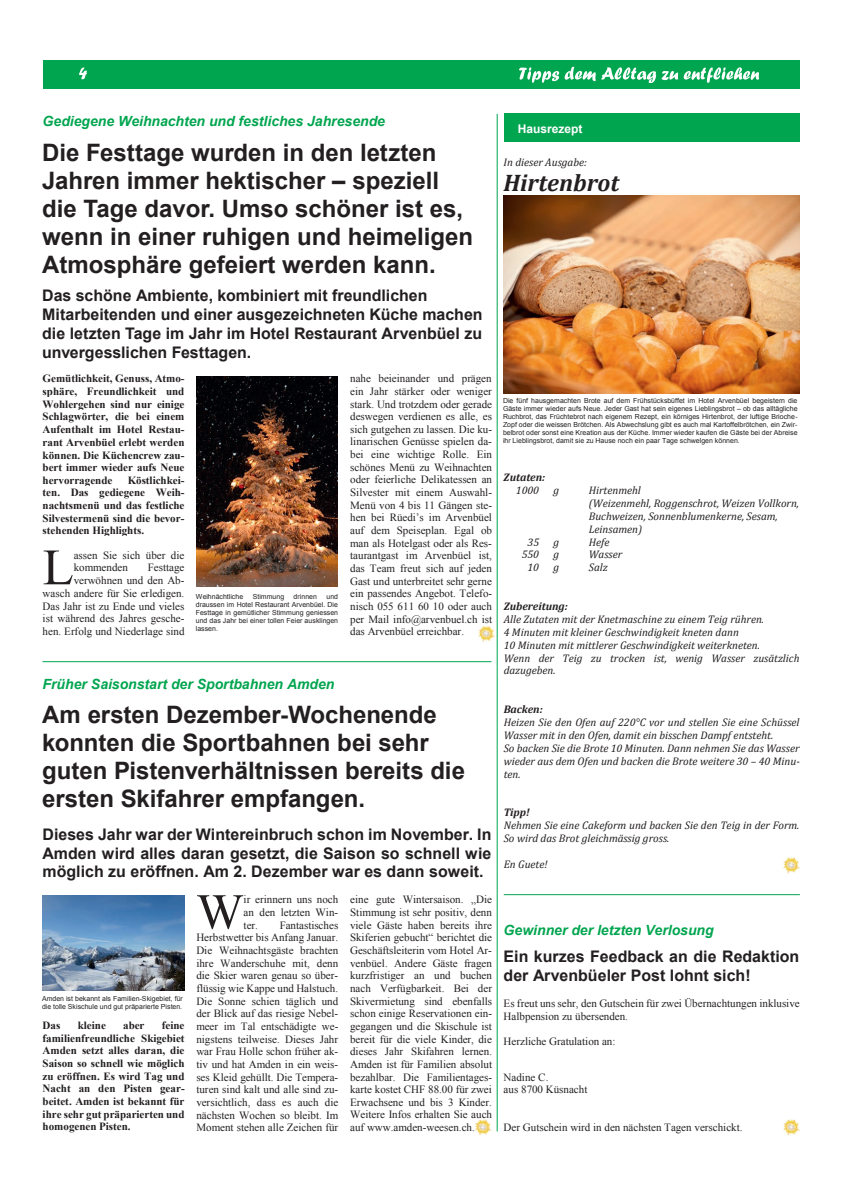
<style>
.page{position:relative;width:842px;height:1191px;background:#fff}
.page>*{position:absolute;margin:0;border:0;box-sizing:border-box;transform-origin:0 0}
.t1{font:51px "Times";color:#231f20}
.t2{font:50px "Times";color:#231f20}
.t3{font:700 24px/28px "Arial";color:#231f20}
.t4{font:italic 700 24px "Cambria";color:#231f20}
.t5{font:700 16px/18.4px "Arial";color:#231f20}
.t6{font:italic 700 14px "Arial";color:#00a54f}
.t7{font:700 12px "Arial";color:#fff}
.t8{font:11px/12.6px "Times";color:#231f20;text-align:justify}
.t9{font:italic 11px/12.9px "Cambria";color:#231f20}
.t10{font:700 11px/12.7px "Times";color:#231f20;text-align:justify}
.t11{font:italic 700 11px "Cambria";color:#231f20}
.t12{font:7px/8px "Arial";color:#231f20;text-align:justify}
</style>
<div class="page">
<svg style="left:504px;top:113px;width:296px;height:13px"></svg>
<div style="left:504px;top:114px;width:295px;height:28px;background:#00a54f"></div>
<div style="left:43px;top:60px;width:757px;height:29px;background:#00a54f"></div>
<svg style="left:519px;top:67px;width:40px;height:15px"></svg>
<svg style="left:565px;top:67px;width:113px;height:15px"></svg>
<svg style="left:684px;top:67px;width:75px;height:15px"></svg>
<svg style="left:79px;top:67px;width:8px;height:12px"></svg>
<img style="left:474px;top:1119px;width:17px;height:17px">
<img style="left:478px;top:626px;width:17px;height:16px">
<hr style="left:43px;top:661px;width:448px;height:1px;background:#00a54f">
<hr style="left:497px;top:114px;width:1px;height:1017px;background:#00a54f">
<img style="left:783px;top:857px;width:17px;height:17px">
<img style="left:783px;top:1119px;width:17px;height:17px">
<hr style="left:504px;top:894px;width:296px;height:1px;background:#00a54f">
<img style="left:197px;top:376px;width:141px;height:211px">
<img style="left:43px;top:895px;width:141px;height:95px">
<img style="left:504px;top:196px;width:295px;height:197px">
<p class="t6" style="left:43px;top:112px;width:344px">Gediegene Weihnachten und festliches Jahresende</p>
<h3 class="t3" style="left:42px;top:139px;width:432px">Die Festtage wurden in den letzten Jahren immer hektischer – speziell die Tage davor. Umso schöner ist es, wenn in einer ruhigen und heimeligen Atmosphäre gefeiert werden kann.</h3>
<h3 class="t5" style="left:42px;top:286px;width:442px;line-height:19.2px">Das schöne Ambiente, kombiniert mit freundlichen Mitarbeitenden und einer ausgezeichneten Küche machen die letzten Tage im Jahr im Hotel Restaurant Arvenbüel zu unvergesslichen Festtagen.</h3>
<p class="t10" style="left:43px;top:372px;width:143px">Gemütlichkeit, Genuss, Atmo&shy;sphäre, Freundlichkeit und Wohlergehen sind nur einige Schlagwörter, die bei einem Aufenthalt im Hotel Restau&shy;rant Arvenbüel erlebt werden können. Die Küchencrew zau&shy;bert immer wieder aufs Neue hervorragende</p>
<p class="t10" style="left:43px;top:473px;width:143px;text-indent:85px">Köstlichkei&shy;ten. Das gediegene Weih&shy;nachtsmenü und das festliche Silvestermenü sind die bevor&shy;stehenden Highlights.</p>
<p class="t8" style="left:74px;top:548px;width:112px">assen Sie sich über die kommenden</p>
<h1 class="t1" style="left:43px;top:533px;width:33px">L</h1>
<p class="t8" style="left:43px;top:561px;width:143px;text-align:right">Festtage<br>verwöhnen und den Ab-<br>wasch andere für Sie erledigen.<br>Das Jahr ist zu Ende und vieles ist während des Jahres gesche&shy;hen. Erfolg und Niederlage sind</p>
<p class="t12" style="left:196px;top:592px;width:49px">Weihnächtliche</p>
<p class="t12" style="left:253px;top:592px;width:33px">Stimmung</p>
<p class="t12" style="left:294px;top:592px;width:25px">drinnen</p>
<p class="t12" style="left:196px;top:592px;width:144px;text-indent:131px">und draussen im Hotel Restaurant Arvenbüel. Die Festtage in gemütlicher Stimmung geniessen und das Jahr bei einer tollen Feier ausklingen lassen.</p>
<p class="t8" style="left:350px;top:372px;width:144px">nahe beieinander und prägen ein Jahr stärker oder weniger stark. Und trotzdem oder gerade deswegen verdienen es alle, es sich gutgehen zu lassen. Die ku&shy;linarischen Genüsse spielen da&shy;bei eine wichtige Rolle. Ein schönes Menü zu Weihnachten oder feierliche Delikatessen an Silvester mit einem Auswahl-Menü von 4 bis 11 Gängen ste&shy;hen bei Rüedi’s im Arvenbüel auf dem Speiseplan. Egal ob man als Hotelgast oder als Res&shy;taurantgast im Arvenbüel ist, das Team freut sich auf jeden Gast und unterbreitet sehr gerne ein passendes Angebot. Telefo&shy;nisch 055 611 60 10 oder auch per Mail info@arvenbuel.ch ist das Arvenbüel erreichbar.</p>
<p class="t6" style="left:43px;top:674px;width:293px">Früher Saisonstart der Sportbahnen Amden</p>
<h3 class="t3" style="left:42px;top:701px;width:424px">Am ersten Dezember-Wochenende konnten die Sportbahnen bei sehr guten Pistenverhältnissen bereits die ersten Skifahrer empfangen.</h3>
<h3 class="t5" style="left:43px;top:826px;width:450px;text-align:justify">Dieses Jahr war der Wintereinbruch schon im November. In Amden wird alles daran gesetzt, die Saison so schnell wie möglich zu eröffnen. Am 2. Dezember war es dann soweit.</h3>
<p class="t12" style="left:42px;top:994px;width:142px">Amden ist bekannt als Familien-Skigebiet, für die tolle Skischule und gut präparierte Pisten.</p>
<p class="t10" style="left:43px;top:1018px;width:144px;text-indent:119px">feine familienfreundliche Skigebiet Amden setzt alles daran, die Saison so schnell wie möglich zu eröffnen. Es wird Tag und Nacht an den Pisten gear&shy;beitet. Amden ist bekannt für ihre sehr gut präparierten und homogenen Pisten.</p>
<p class="t10" style="left:43px;top:1018px;width:19px">Das</p>
<p class="t10" style="left:78px;top:1018px;width:30px">kleine</p>
<p class="t10" style="left:123px;top:1018px;width:23px">aber</p>
<h2 class="t2" style="left:196px;top:878px;width:49px">W</h2>
<p class="t8" style="left:244px;top:893px;width:96px">ir erinnern uns noch an den letzten Win&shy;ter.</p>
<p class="t8" style="left:196px;top:918px;width:144px;text-indent:83px">Fantastisches Herbstwetter bis Anfang Januar.<br>Die Weihnachtsgäste brachten ihre Wanderschuhe mit, denn die Skier waren genau so über&shy;flüssig wie Kappe und Halstuch.<br>Die Sonne schien täglich und der Blick auf das riesige Nebel&shy;meer im Tal entschädigte we&shy;nigstens teilweise. Dieses Jahr war Frau Holle schon früher ak&shy;tiv und hat Amden in ein weis&shy;ses Kleid gehüllt. Die Tempera&shy;turen sind kalt und alle sind zu&shy;versichtlich, dass es auch die nächsten Wochen so bleibt. Im Moment stehen alle Zeichen für</p>
<p class="t8" style="left:350px;top:893px;width:143px">eine gute Wintersaison. „Die Stimmung ist sehr positiv, denn viele Gäste haben bereits ihre Skiferien gebucht“ berichtet die Geschäftsleiterin vom Hotel Ar&shy;venbüel. Andere Gäste fragen kurzfristiger an und buchen nach Verfügbarkeit. Bei der Skivermietung sind ebenfalls schon einige Reservationen ein&shy;gegangen und die Skischule ist bereit für die viele Kinder, die dieses Jahr Skifahren lernen.<br>Amden ist für Familien absolut bezahlbar. Die Familientages&shy;karte kostet CHF 88.00 für zwei Erwachsene und bis 3 Kinder.<br>Weitere Infos erhalten Sie auch auf www.amden-weesen.ch.</p>
<p class="t7" style="left:518px;top:120px;width:66px">Hausrezept</p>
<p class="t9" style="left:504px;top:155px;width:85px">In dieser Ausgabe:</p>
<h3 class="t4" style="left:504px;top:166px;width:117px">Hirtenbrot</h3>
<p class="t12" style="left:503px;top:396px;width:296px">Die fünf hausgemachten Brote auf dem Frühstücksbüffet im Hotel Arvenbüel begeistern die Gäste immer wieder aufs Neue. Jeder Gast hat sein eigenes Lieblingsbrot – ob das alltägliche Ruchbrot, das Früchtebrot nach eigenem Rezept, ein körniges Hirtenbrot, der luftige Brioche-Zopf oder die weissen Brötchen. Als Abwechslung gibt es auch mal Kartoffelbrötchen, ein Zwir&shy;belbrot oder sonst eine Kreation aus der Küche. Immer wieder kaufen die Gäste bei der Abreise ihr Lieblingsbrot, damit sie zu Hause noch ein paar Tage schwelgen können.</p>
<p class="t11" style="left:504px;top:469px;width:43px">Zutaten:</p>
<p class="t9" style="left:516px;top:483px;width:25px">1000</p>
<p class="t9" style="left:553px;top:483px;width:7px">g</p>
<p class="t9" style="left:589px;top:483px;width:212px">Hirtenmehl<br>(Weizenmehl, Roggenschrot, Weizen Vollkorn,<br>Buchweizen, Sonnenblumenkerne, Sesam,<br>Leinsamen)</p>
<p class="t9" style="left:527px;top:535px;width:13px">35</p>
<p class="t9" style="left:553px;top:535px;width:7px">g</p>
<p class="t9" style="left:589px;top:535px;width:22px">Hefe</p>
<p class="t9" style="left:522px;top:548px;width:19px">550</p>
<p class="t9" style="left:553px;top:548px;width:7px">g</p>
<p class="t9" style="left:589px;top:548px;width:35px">Wasser</p>
<p class="t9" style="left:527px;top:560px;width:13px">10</p>
<p class="t9" style="left:553px;top:560px;width:7px">g</p>
<p class="t9" style="left:589px;top:560px;width:20px">Salz</p>
<p class="t11" style="left:504px;top:598px;width:66px">Zubereitung:</p>
<p class="t9" style="left:504px;top:612px;width:297px">Alle Zutaten mit der Knetmaschine zu einem Teig rühren.<br>4 Minuten mit kleiner Geschwindigkeit kneten dann<br>10 Minuten mit mittlerer Geschwindigkeit weiterkneten.<br>Wenn der Teig zu trocken ist, wenig Wasser zusätzlich dazugeben.</p>
<p class="t11" style="left:504px;top:701px;width:41px">Backen:</p>
<p class="t9" style="left:504px;top:715px;width:298px">Heizen Sie den Ofen auf 220°C vor und stellen Sie eine Schüssel Wasser mit in den Ofen, damit ein bisschen Dampf entsteht.<br>So backen Sie die Brote 10 Minuten. Dann nehmen Sie das Wasser wieder aus dem Ofen und backen die Brote weitere 30 – 40 Minu&shy;ten.</p>
<p class="t11" style="left:504px;top:805px;width:28px">Tipp!</p>
<p class="t9" style="left:504px;top:818px;width:297px">Nehmen Sie eine Cakeform und backen Sie den Teig in der Form.<br>So wird das Brot gleichmässig gross.</p>
<p class="t9" style="left:504px;top:857px;width:45px">En Guete!</p>
<p class="t6" style="left:504px;top:921px;width:211px">Gewinner der letzten Verlosung</p>
<h3 class="t5" style="left:504px;top:948px;width:297px">Ein kurzes Feedback an die Redaktion der Arvenbüeler Post lohnt sich!</h3>
<p class="t8" style="left:504px;top:997px;width:298px">Es freut uns sehr, den Gutschein für zwei Übernachtungen inklusive<br>Halbpension zu übersenden.</p>
<p class="t8" style="left:504px;top:1035px;width:113px">Herzliche Gratulation an:</p>
<p class="t8" style="left:504px;top:1070px;width:85px">Nadine C.<br>aus 8700 Küsnacht</p>
<p class="t8" style="left:504px;top:1121px;width:240px">Der Gutschein wird in den nächsten Tagen verschickt.</p>
</div>
